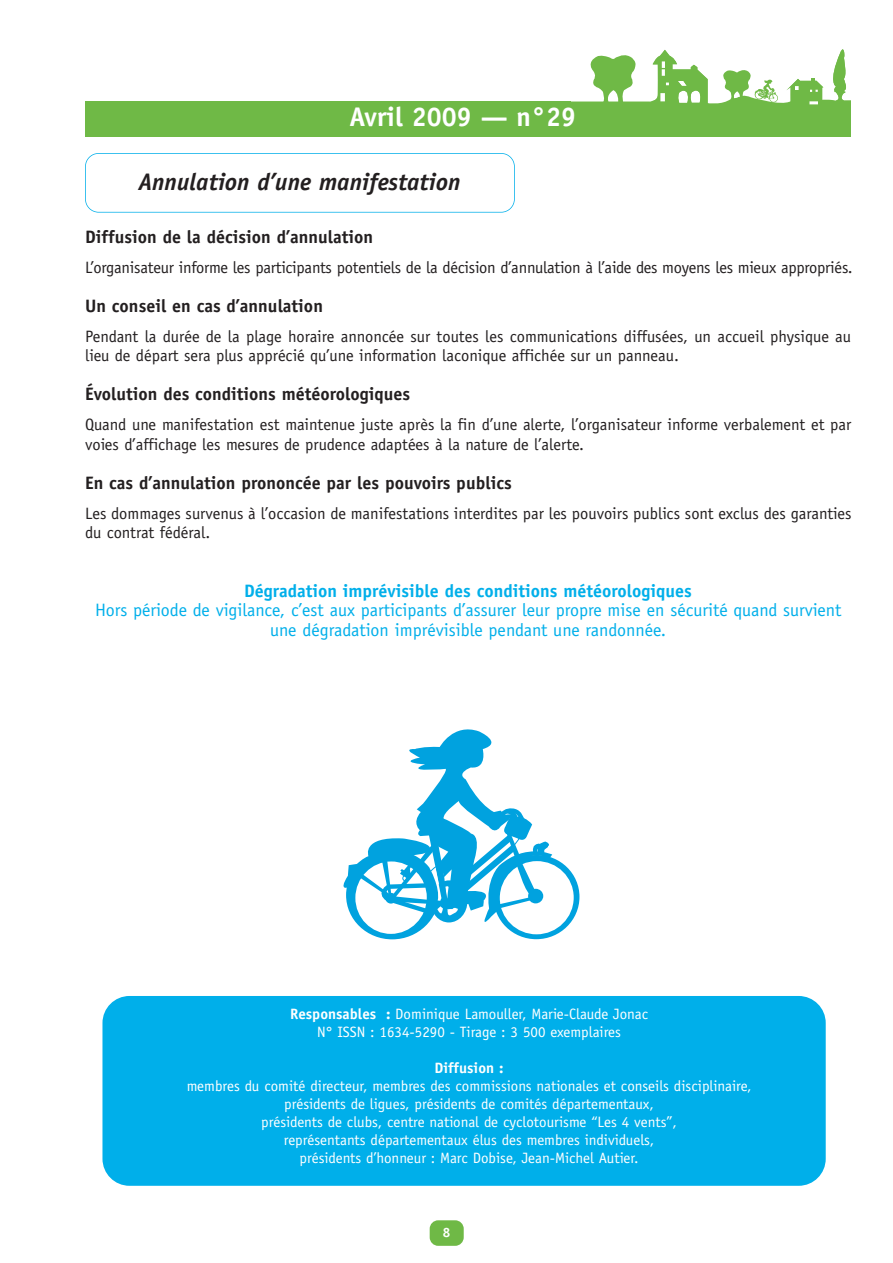
<style>
.page{position:relative;width:893px;height:1263px;background:#fff}
.page>*{position:absolute;margin:0;border:0;box-sizing:border-box;transform-origin:0 0}
.t1{font:700 27px "Officina Sans";color:#fff}
.t2{font:italic 700 24px "Officina Sans";color:#231f20}
.t3{font:700 18px "Officina Sans";color:#231f20}
.t4{font:18px/19.5px "Officina Sans";color:#00afea;text-align:center}
.t5{font:700 18px "Officina Sans";color:#00afea}
.t6{font:16.5px/19.5px "Officina Sans";color:#231f20}
.t7{font:15px/18px "Officina Sans";color:#fff;text-align:center}
.t8{font:700 15px "Officina Sans";color:#fff}
.t9{font:700 13.5px "Officina Sans";color:#fff}
.s1{font-weight:700}
</style>
<div class="page">
<div style="left:429px;top:1220px;width:34px;height:26px;background:#6fb946;border-radius:9px"></div>
<div style="left:85px;top:153px;width:429px;height:60px;border:2px solid #00afea;border-radius:14px"></div>
<div style="left:85px;top:102px;width:486px;height:35px;background:#6fb946"></div>
<svg style="left:570px;top:49px;width:280px;height:88px"></svg>
<div style="left:102px;top:996px;width:723px;height:190px;background:#00afea;border-radius:27px"></div>
<svg style="left:493px;top:855px;width:86px;height:84px"></svg>
<div style="left:499px;top:861px;width:74px;height:73px;background:#fff;border-radius:50%"></div>
<svg style="left:343px;top:729px;width:209px;height:210px"></svg>
<h1 class="t1" style="left:349px;top:100px;width:228px">Avril 2009 — n°29</h1>
<h2 class="t2" style="left:138px;top:167px;width:323px">Annulation d’une manifestation</h2>
<p class="t3" style="left:85px;top:225px;width:289px">Diffusion de la décision d’annulation</p>
<p class="t6" style="left:85px;top:257px;width:769px">L’organisateur informe les participants potentiels de la décision d’annulation à l’aide des moyens les mieux appropriés.</p>
<p class="t3" style="left:85px;top:294px;width:239px">Un conseil en cas d’annulation</p>
<p class="t6" style="left:85px;top:326px;width:767px">Pendant la durée de la plage horaire annoncée sur toutes les communications diffusées, un accueil physique au lieu de départ sera plus apprécié qu’une information laconique affichée sur un panneau.</p>
<p class="t3" style="left:85px;top:383px;width:327px">Évolution des conditions météorologiques</p>
<p class="t6" style="left:85px;top:415px;width:767px">Quand une manifestation est maintenue juste après la fin d’une alerte, l’organisateur informe verbalement et par voies d’affichage les mesures de prudence adaptées à la nature de l’alerte.</p>
<p class="t3" style="left:85px;top:471px;width:428px">En cas d’annulation prononcée par les pouvoirs publics</p>
<p class="t6" style="left:85px;top:503px;width:768px">Les dommages survenus à l’occasion de manifestations interdites par les pouvoirs publics sont exclus des garanties du contrat fédéral.</p>
<p class="t5" style="left:244px;top:579px;width:449px">Dégradation imprévisible des conditions météorologiques</p>
<p class="t4" style="left:95px;top:600px;width:747px">Hors période de vigilance, c’est aux participants d’assurer leur propre mise en sécurité quand survient une dégradation imprévisible pendant une randonnée.</p>
<p class="t7" style="left:290px;top:1005px;width:359px"><span class="s1">Responsables :</span> Dominique Lamouller, Marie-Claude Jonac<br>N° ISSN : 1634-5290 - Tirage : 3 500 exemplaires</p>
<p class="t8" style="left:434px;top:1059px;width:71px">Diffusion :</p>
<p class="t7" style="left:187px;top:1077px;width:566px">membres du comité directeur, membres des commissions nationales et conseils disciplinaire, présidents de ligues, présidents de comités départementaux,<br>présidents de clubs, centre national de cyclotourisme “Les 4 vents”,<br>représentants départementaux élus des membres individuels,<br>présidents d’honneur : Marc Dobise, Jean-Michel Autier.</p>
<p class="t9" style="left:443px;top:1224px;width:9px">8</p>
</div>
